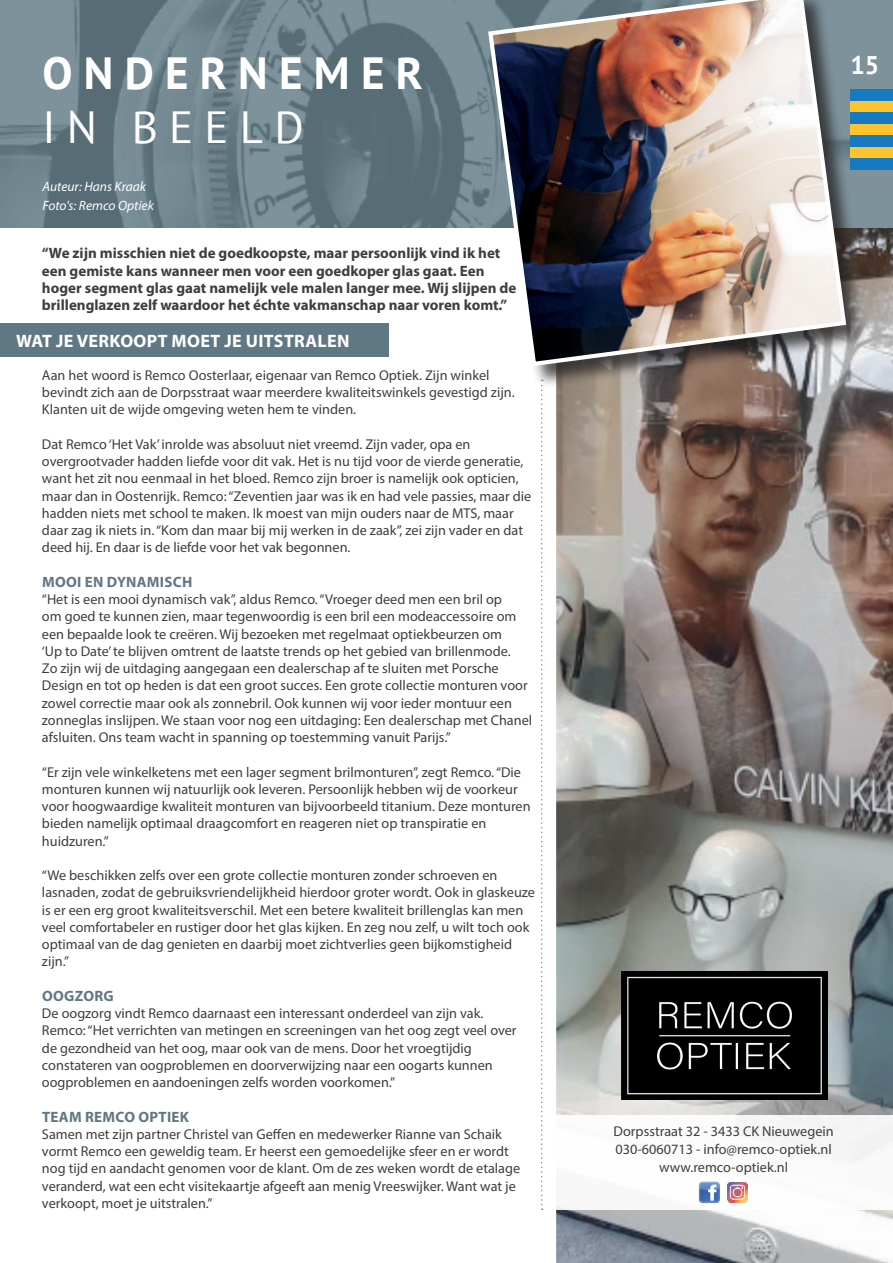
<style>
.page{position:relative;width:893px;height:1263px;background:#fff}
.page>*{position:absolute;margin:0;border:0;box-sizing:border-box;transform-origin:0 0}
.t1{font:700 45px "PT Sans";letter-spacing:.25em;color:#fff}
.t2{font:45px "PT Sans";letter-spacing:.25em;color:#fff}
.t3{font:700 25.5px "PT Sans";color:#fff}
.t4{font:700 18px "Myriad Pro";letter-spacing:.02em;color:#fff}
.t5{font:700 15px/17.2px "Myriad Pro";color:#3e3e3f}
.t6{font:700 15px "Myriad Pro";letter-spacing:.02em;color:#607884}
.t7{font:14.25px/17.2px "Myriad Pro";color:#3e3e3f}
.t8{font:italic 13.5px/19.5px "Myriad Pro";color:#fff}
</style>
<div class="page">
<img style="left:556px;top:227px;width:337px;height:1036px">
<img style="left:0;top:0;width:893px;height:227px">
<div style="left:0;top:323px;width:389px;height:34px;background:#607884"></div>
<div style="left:556px;top:1116px;width:337px;height:94px;background:#fff"></div>
<svg style="left:541px;top:389px;width:2px;height:821px"></svg>
<img style="left:698px;top:1181px;width:22px;height:23px">
<img style="left:727px;top:1182px;width:20px;height:19px">
<svg style="left:728px;top:1201px;width:19px;height:1px"></svg>
<img style="left:621px;top:972px;width:207px;height:127px">
<div style="left:850px;top:101px;width:43px;height:11px;background:#fec430"></div>
<div style="left:850px;top:112px;width:43px;height:12px;background:#1779bf"></div>
<div style="left:850px;top:124px;width:43px;height:11px;background:#fec430"></div>
<div style="left:850px;top:135px;width:43px;height:12px;background:#1779bf"></div>
<div style="left:850px;top:147px;width:43px;height:12px;background:#fec430"></div>
<div style="left:850px;top:89px;width:43px;height:12px;background:#1779bf"></div>
<div style="left:850px;top:159px;width:43px;height:11px;background:#1779bf"></div>
<div style="left:489px;top:0;width:380px;height:388px;background:#231f20;opacity:.75"></div>
<img style="left:486px;top:0;width:362px;height:368px">
<h1 class="t1" style="left:43px;top:43px;width:382px">ONDERNEMER</h1>
<h1 class="t2" style="left:43px;top:98px;width:263px">IN BEELD</h1>
<p class="t8" style="left:43px;top:176px;width:113px">Auteur: Hans Kraak<br>Foto's: Remco Optiek</p>
<p class="t5" style="left:42px;top:245px;width:476px">“We zijn misschien niet de goedkoopste, maar persoonlijk vind ik het een gemiste kans wanneer men voor een goedkoper glas gaat. Een hoger segment glas gaat namelijk vele malen langer mee. Wij slijpen de brillenglazen zelf waardoor het échte vakmanschap naar voren komt.”</p>
<p class="t4" style="left:16px;top:331px;width:335px">WAT JE VERKOOPT MOET JE UITSTRALEN</p>
<p class="t7" style="left:42px;top:366px;width:474px">Aan het woord is Remco Oosterlaar, eigenaar van Remco Optiek. Zijn winkel bevindt zich aan de Dorpsstraat waar meerdere kwaliteitswinkels gevestigd zijn.<br>Klanten uit de wijde omgeving weten hem te vinden.</p>
<p class="t7" style="left:42px;top:435px;width:491px">Dat Remco ‘Het Vak’ inrolde was absoluut niet vreemd. Zijn vader, opa en overgrootvader hadden liefde voor dit vak. Het is nu tijd voor de vierde generatie, want het zit nou eenmaal in het bloed. Remco zijn broer is namelijk ook opticien, maar dan in Oostenrijk. Remco: “Zeventien jaar was ik en had vele passies, maar die hadden niets met school te maken. Ik moest van mijn ouders naar de MTS, maar daar zag ik niets in. “Kom dan maar bij mij werken in de zaak”, zei zijn vader en dat deed hij. En daar is de liefde voor het vak begonnen.</p>
<p class="t6" style="left:42px;top:573px;width:152px">MOOI EN DYNAMISCH</p>
<p class="t7" style="left:42px;top:590px;width:492px">“Het is een mooi dynamisch vak”, aldus Remco. “Vroeger deed men een bril op<br>om goed te kunnen zien, maar tegenwoordig is een bril een modeaccessoire om een bepaalde look te creëren. Wij bezoeken met regelmaat optiekbeurzen om<br>‘Up to Date’ te blijven omtrent de laatste trends op het gebied van brillenmode.<br>Zo zijn wij de uitdaging aangegaan een dealerschap af te sluiten met Porsche Design en tot op heden is dat een groot succes. Een grote collectie monturen voor zowel correctie maar ook als zonnebril. Ook kunnen wij voor ieder montuur een zonneglas inslijpen. We staan voor nog een uitdaging: Een dealerschap met Chanel afsluiten. Ons team wacht in spanning op toestemming vanuit Parijs.”</p>
<p class="t7" style="left:42px;top:763px;width:490px">“Er zijn vele winkelketens met een lager segment brilmonturen”, zegt Remco. “Die monturen kunnen wij natuurlijk ook leveren. Persoonlijk hebben wij de voorkeur voor hoogwaardige kwaliteit monturen van bijvoorbeeld titanium. Deze monturen bieden namelijk optimaal draagcomfort en reageren niet op transpiratie en huidzuren.”</p>
<p class="t7" style="left:42px;top:866px;width:494px">“We beschikken zelfs over een grote collectie monturen zonder schroeven en lasnaden, zodat de gebruiksvriendelijkheid hierdoor groter wordt. Ook in glaskeuze is er een erg groot kwaliteitsverschil. Met een betere kwaliteit brillenglas kan men veel comfortabeler en rustiger door het glas kijken. En zeg nou zelf, u wilt toch ook optimaal van de dag genieten en daarbij moet zichtverlies geen bijkomstigheid zijn.”</p>
<p class="t6" style="left:42px;top:987px;width:73px">OOGZORG</p>
<p class="t7" style="left:42px;top:1004px;width:476px">De oogzorg vindt Remco daarnaast een interessant onderdeel van zijn vak.<br>Remco: “Het verrichten van metingen en screeningen van het oog zegt veel over de gezondheid van het oog, maar ook van de mens. Door het vroegtijdig constateren van oogproblemen en doorverwijzing naar een oogarts kunnen oogproblemen en aandoeningen zelfs worden voorkomen.”</p>
<p class="t6" style="left:42px;top:1108px;width:149px">TEAM REMCO OPTIEK</p>
<p class="t7" style="left:42px;top:1125px;width:480px">Samen met zijn partner Christel van Geffen en medewerker Rianne van Schaik vormt Remco een geweldig team. Er heerst een gemoedelijke sfeer en er wordt nog tijd en aandacht genomen voor de klant. Om de zes weken wordt de etalage veranderd, wat een echt visitekaartje afgeeft aan menig Vreeswijker. Want wat je verkoopt, moet je uitstralen.”</p>
<h2 class="t3" style="left:850px;top:48px;width:30px">15</h2>
<p class="t7" style="left:614px;top:1122px;width:222px;line-height:18px;text-align:center">Dorpsstraat 32 - 3433 CK Nieuwegein<br>030-6060713 - info@remco-optiek.nl www.remco-optiek.nl</p>
</div>
